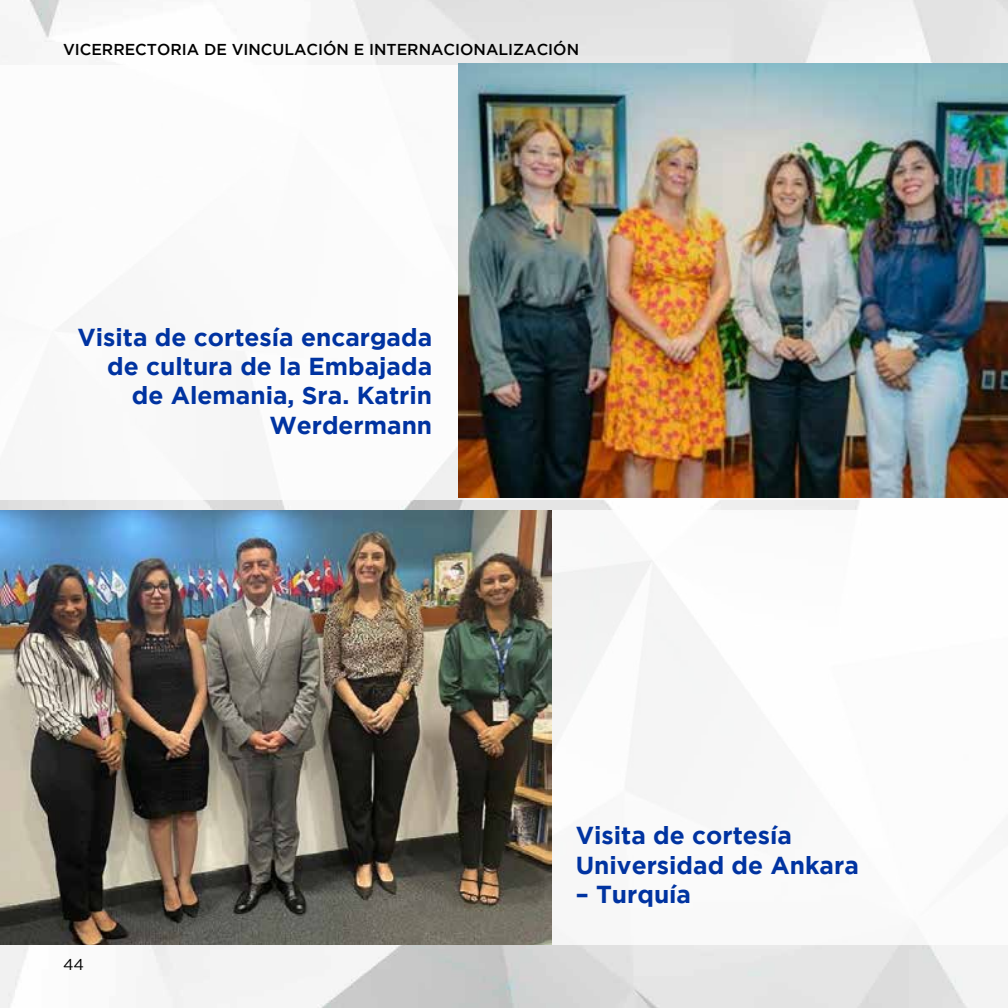
<style>
.page{position:relative;width:1008px;height:1008px;background:#fff}
.page>*{position:absolute;margin:0;border:0;box-sizing:border-box;transform-origin:0 0}
.t1{font:700 24.5px/29.4px "Gotham HTF";color:#0033a1;text-align:right}
.t2{font:500 15.75px "Gotham HTF";color:#000}
.t3{font:15.75px "Gotham HTF";color:#000}
</style>
<div class="page">
<img style="left:0;top:0;width:1008px;height:1008px">
<div style="left:0;top:65px;width:1008px;height:435px;background:#fff"></div>
<div style="left:0;top:511px;width:1008px;height:434px;background:#fff"></div>
<img style="left:458px;top:63px;width:550px;height:434px">
<img style="left:0;top:511px;width:551px;height:434px">
<p class="t2" style="left:63px;top:40px;width:518px">VICERRECTORIA DE VINCULACIÓN E INTERNACIONALIZACIÓN</p>
<p class="t1" style="left:77px;top:322px;width:356px">Visita de cortesía encargada de cultura de la Embajada de Alemania, Sra. Katrin<br>Werdermann</p>
<p class="t3" style="left:63px;top:956px;width:23px">44</p>
<p class="t1" style="left:576px;top:820px;width:285px;text-align:left">Visita de cortesía<br>Universidad de Ankara</p>
<p class="t1" style="left:576px;top:879px;width:117px">– Turquía</p>
</div>
